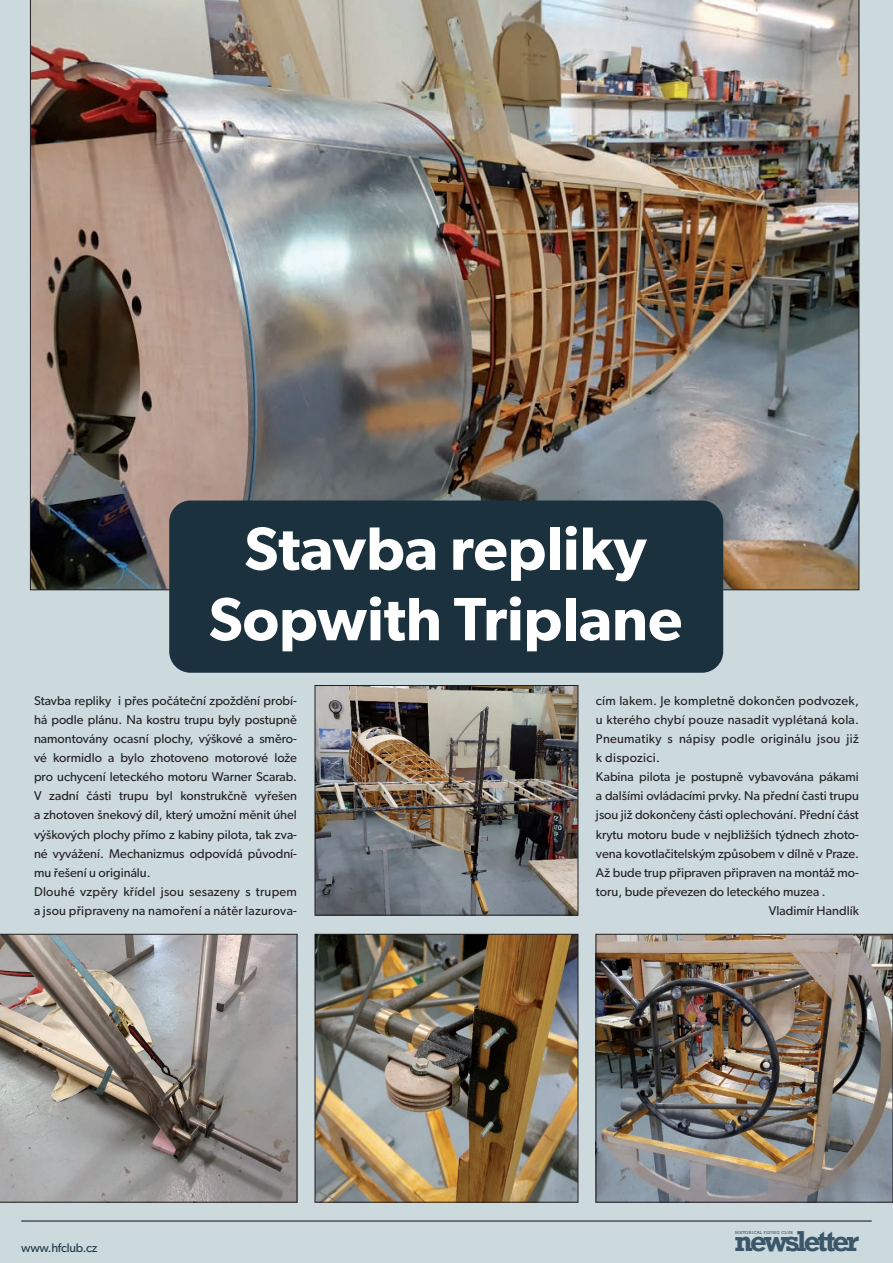
<style>
.page{position:relative;width:893px;height:1263px;background:#ccdade}
.page>*{position:absolute;margin:0;border:0;box-sizing:border-box;transform-origin:0 0}
.t1{font:600 61.35px "Gibson";color:#fff}
.t2{font:700 27.15px "Rockwell Nova";letter-spacing:-.1em;color:#3b5769}
.t3{font:12.75px/19.2px "Gibson";letter-spacing:.01em;color:#231f20;text-align:justify}
.t4{font:12.45px "Gibson";letter-spacing:-.02em;color:#213845}
.t5{font:4.2px "Rockwell Std";letter-spacing:.06em;color:#3b5769}
</style>
<div class="page">
<hr style="left:21px;top:1220px;width:851px;height:1px;background:#231f20">
<img style="left:317px;top:687px;width:259px;height:226px">
<div style="left:315px;top:685px;width:263px;height:230px;border:1px solid #231f20"></div>
<img style="left:598px;top:936px;width:293px;height:264px">
<div style="left:596px;top:934px;width:297px;height:268px;border:1px solid #231f20"></div>
<img style="left:0;top:934px;width:297px;height:268px">
<img style="left:30px;top:0;width:829px;height:590px">
<div style="left:169px;top:500px;width:554px;height:173px;background:#1b323e;border-radius:21px"></div>
<img style="left:317px;top:936px;width:259px;height:264px">
<div style="left:315px;top:934px;width:263px;height:268px;border:1px solid #231f20"></div>
<p class="t1" style="left:244px;top:512px;width:404px">Stavba repliky</p>
<p class="t1" style="left:209px;top:582px;width:475px">Sopwith Triplane</p>
<p class="t3" style="left:34px;top:690px;width:264px">Stavba repliky i přes počáteční zpoždění probí&shy;há podle plánu. Na kostru trupu byly postupně namontovány ocasní plochy, výškové a směro&shy;vé kormidlo a bylo zhotoveno motorové lože pro uchycení leteckého motoru Warner Scarab.<br>V zadní části trupu byl konstrukčně vyřešen a zhotoven šnekový díl, který umožní měnit úhel výškových plochy přímo z kabiny pilota, tak zva&shy;né vyvážení. Mechanizmus odpovídá původní&shy;mu řešení u originálu.</p>
<p class="t3" style="left:34px;top:882px;width:264px">Dlouhé vzpěry křídel jsou sesazeny s trupem a jsou připraveny na namoření a nátěr lazurova-</p>
<p class="t3" style="left:596px;top:690px;width:264px">cím lakem. Je kompletně dokončen podvozek, u kterého chybí pouze nasadit vyplétaná kola.<br>Pneumatiky s nápisy podle originálu jsou již k dispozici.</p>
<p class="t3" style="left:596px;top:767px;width:264px">Kabina pilota je postupně vybavována pákami a dalšími ovládacími prvky. Na přední časti trupu jsou již dokončeny části oplechování. Přední část krytu motoru bude v nejbližších týdnech zhoto&shy;vena kovotlačitelským způsobem v dílně v Praze.<br>Až bude trup připraven připraven na montáž mo&shy;toru, bude převezen do leteckého muzea .</p>
<p class="t3" style="left:769px;top:901px;width:92px">Vladimír Handlík</p>
<p class="t4" style="left:21px;top:1240px;width:78px">www.hfclub.cz</p>
<h2 class="t2" style="left:734px;top:1223px;width:126px">newsletter</h2>
<p class="t5" style="left:735px;top:1230px;width:59px">HISTORICAL FLYING CLUB</p>
</div>
